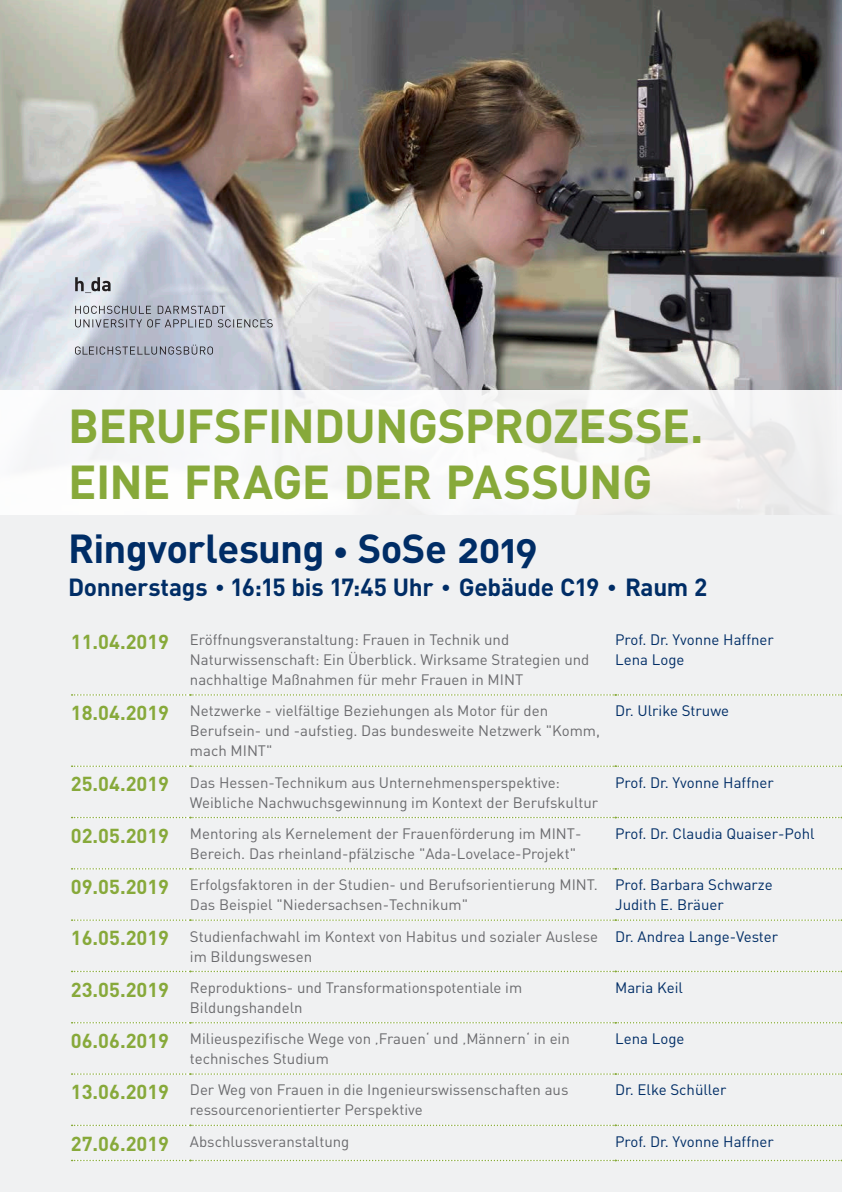
<style>
.page{position:relative;width:842px;height:1192px;background:#fff}
.page>*{position:absolute;margin:0;border:0;box-sizing:border-box;transform-origin:0 0}
._0_Überschrift{font:700 47px "DINOT";letter-spacing:-.015em;color:#87a93a}
._0_Überschrift-2{font:700 40px "DINOT";letter-spacing:-.02em;color:#002d66}
.t1{font:700 24.5px "DINOT";letter-spacing:-.015em;color:#002d66}
.t2{font:700 20px "DINOT";color:#87a93a}
.t3{font:15px/20px "DINOT";color:#6b6b6e}
.t4{font:15px/20px "DINOT";color:#002d66}
</style>
<div class="page">
<img style="left:0;top:0;width:842px;height:390px">
<div style="left:0;top:390px;width:842px;height:129px;background:linear-gradient(to right,#fcfcfe,#f2f0f0)"></div>
<svg style="left:75px;top:345px;width:138px;height:10px"></svg>
<svg style="left:75px;top:306px;width:198px;height:21px"></svg>
<svg style="left:75px;top:277px;width:36px;height:16px"></svg>
<div style="left:0;top:515px;width:842px;height:677px;background:#f0f1f2"></div>
<svg style="left:72px;top:694px;width:770px;height:2px"></svg>
<svg style="left:72px;top:765px;width:770px;height:2px"></svg>
<svg style="left:72px;top:817px;width:770px;height:1px"></svg>
<svg style="left:72px;top:868px;width:770px;height:2px"></svg>
<svg style="left:72px;top:919px;width:770px;height:2px"></svg>
<svg style="left:72px;top:971px;width:770px;height:1px"></svg>
<svg style="left:72px;top:1022px;width:770px;height:1px"></svg>
<svg style="left:72px;top:1073px;width:770px;height:2px"></svg>
<svg style="left:72px;top:1125px;width:770px;height:1px"></svg>
<svg style="left:72px;top:1160px;width:770px;height:1px"></svg>
<p class="_0_Überschrift" style="left:68px;top:394px;width:637px">BERUFSFINDUNGSPROZESSE.</p>
<p class="_0_Überschrift" style="left:68px;top:450px;width:585px">EINE FRAGE DER PASSUNG</p>
<p class="_0_Überschrift-2" style="left:68px;top:521px;width:471px">Ringvorlesung SoSe 2019</p>
<p class="t1" style="left:68px;top:570px;width:641px">Donnerstags 16:15 bis 17:45 Uhr Gebäude C19 Raum 2</p>
<p class="t2" style="left:71px;top:628px;width:100px">11.04.2019</p>
<p class="t3" style="left:190px;top:629px;width:401px">Eröffnungsveranstaltung: Frauen in Technik und<br>Naturwissenschaft: Ein Überblick. Wirksame Strategien und nachhaltige Maßnahmen für mehr Frauen in MINT</p>
<p class="t4" style="left:615px;top:629px;width:160px">Prof. Dr. Yvonne Haffner<br>Lena Loge</p>
<p class="t2" style="left:71px;top:699px;width:100px">18.04.2019</p>
<p class="t3" style="left:190px;top:700px;width:412px">Netzwerke - vielfältige Beziehungen als Motor für den<br>Berufsein- und -aufstieg. Das bundesweite Netzwerk "Komm, mach MINT"</p>
<p class="t4" style="left:615px;top:700px;width:115px">Dr. Ulrike Struwe</p>
<p class="t2" style="left:71px;top:771px;width:100px">25.04.2019</p>
<p class="t3" style="left:190px;top:772px;width:410px">Das Hessen-Technikum aus Unternehmensperspektive:<br>Weibliche Nachwuchsgewinnung im Kontext der Berufskultur</p>
<p class="t4" style="left:615px;top:772px;width:160px">Prof. Dr. Yvonne Haffner</p>
<p class="t2" style="left:71px;top:822px;width:100px">02.05.2019</p>
<p class="t3" style="left:190px;top:823px;width:393px">Mentoring als Kernelement der Frauenförderung im MINT-<br>Bereich. Das rheinland-pfälzische "Ada-Lovelace-Projekt"</p>
<p class="t4" style="left:615px;top:823px;width:201px">Prof. Dr. Claudia Quaiser-Pohl</p>
<p class="t2" style="left:71px;top:873px;width:100px">09.05.2019</p>
<p class="t3" style="left:190px;top:874px;width:410px">Erfolgsfaktoren in der Studien- und Berufsorientierung MINT.<br>Das Beispiel "Niedersachsen-Technikum"</p>
<p class="t4" style="left:615px;top:874px;width:159px">Prof. Barbara Schwarze<br>Judith E. Bräuer</p>
<p class="t2" style="left:71px;top:925px;width:100px">16.05.2019</p>
<p class="t3" style="left:190px;top:925px;width:410px">Studienfachwahl im Kontext von Habitus und sozialer Auslese im Bildungswesen</p>
<p class="t4" style="left:615px;top:925px;width:164px">Dr. Andrea Lange-Vester</p>
<p class="t2" style="left:71px;top:976px;width:100px">23.05.2019</p>
<p class="t3" style="left:190px;top:977px;width:334px">Reproduktions- und Transformationspotentiale im<br>Bildungshandeln</p>
<p class="t4" style="left:615px;top:977px;width:69px">Maria Keil</p>
<p class="t2" style="left:71px;top:1027px;width:100px">06.06.2019</p>
<p class="t3" style="left:190px;top:1028px;width:381px">Milieuspezifische Wege von ‚Frauen‘ und ‚Männern‘ in ein technisches Studium</p>
<p class="t4" style="left:615px;top:1028px;width:71px">Lena Loge</p>
<p class="t2" style="left:71px;top:1078px;width:100px">13.06.2019</p>
<p class="t3" style="left:190px;top:1079px;width:380px">Der Weg von Frauen in die Ingenieurswissenschaften aus ressourcenorientierter Perspektive</p>
<p class="t4" style="left:615px;top:1079px;width:113px">Dr. Elke Schüller</p>
<p class="t2" style="left:71px;top:1130px;width:100px">27.06.2019</p>
<p class="t3" style="left:190px;top:1131px;width:161px">Abschlussveranstaltung</p>
<p class="t4" style="left:615px;top:1131px;width:160px">Prof. Dr. Yvonne Haffner</p>
</div>
